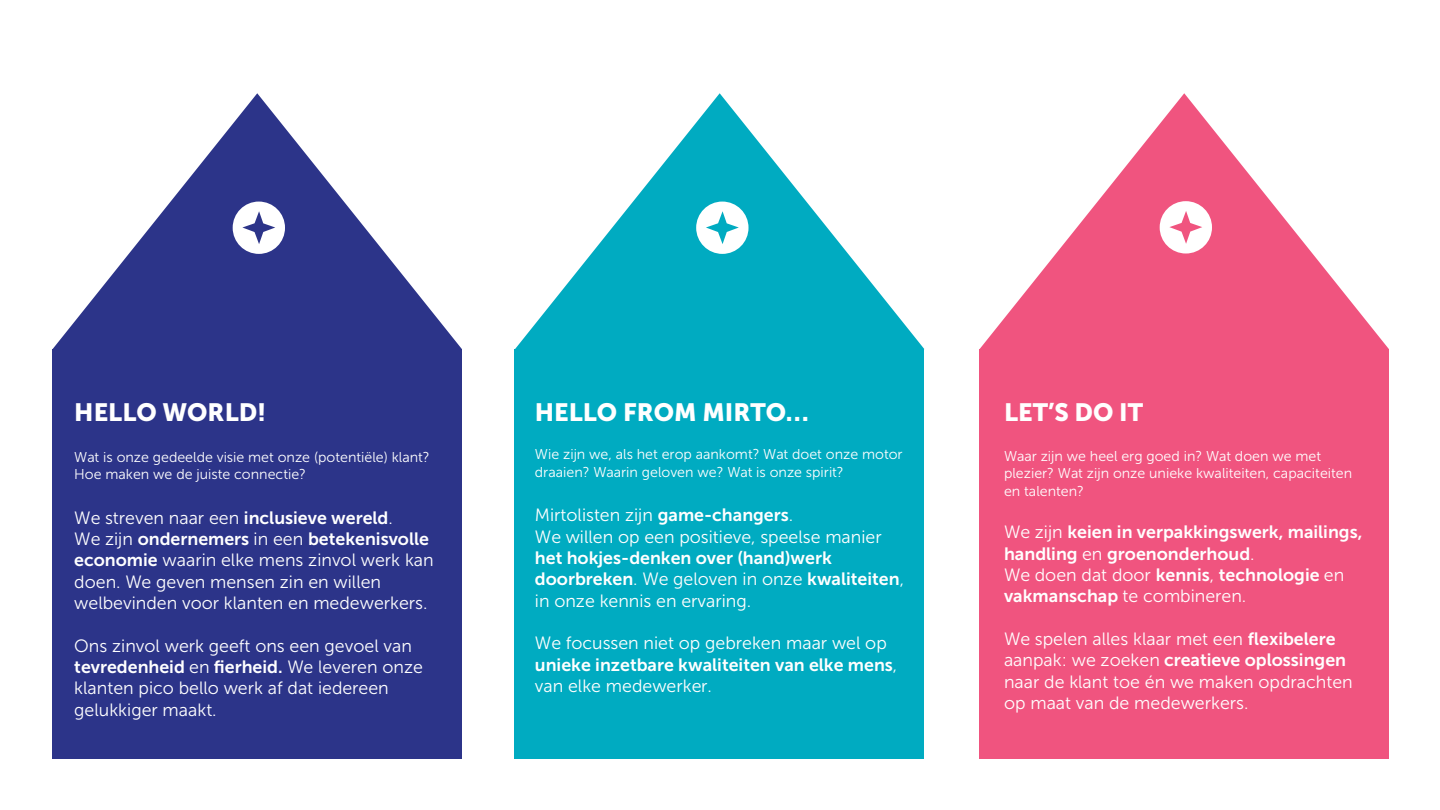
<style>
.page{position:relative;width:1440px;height:810px;background:#fff}
.page>*{position:absolute;margin:0;border:0;box-sizing:border-box;transform-origin:0 0}
.t1{font:24.9px "Museo Sans 900";color:#fff}
.t2{font:17.77px/21.4px "Museo Sans 300";color:#fff}
.t3{font:17.77px/21.4px "Museo Sans 700";color:#fff}
.t4{font:14.25px/17.1px "Museo Sans 300";color:#fff}
.s1{font-family:"Museo Sans 700"}
.s2{font-family:"Museo Sans 300"}
</style>
<div class="page">
<svg style="left:53px;top:93px;width:409px;height:256px"></svg>
<svg style="left:515px;top:93px;width:409px;height:256px"></svg>
<svg style="left:980px;top:93px;width:409px;height:256px"></svg>
<svg style="left:696px;top:202px;width:53px;height:52px"></svg>
<svg style="left:1160px;top:201px;width:52px;height:53px"></svg>
<svg style="left:233px;top:202px;width:52px;height:52px"></svg>
<div style="left:52px;top:349px;width:409px;height:409px;background:#2c3489"></div>
<div style="left:515px;top:349px;width:409px;height:409px;background:#00abc1"></div>
<div style="left:980px;top:349px;width:409px;height:409px;background:#f0547f"></div>
<h1 class="t1" style="left:74px;top:398px;width:194px">HELLO WORLD!</h1>
<p class="t4" style="left:74px;top:448px;width:357px">Wat is onze gedeelde visie met onze (potentiële) klant?<br>Hoe maken we de juiste connectie?</p>
<p class="t2" style="left:74px;top:507px;width:320px">We streven naar een <span class="s1">inclusieve wereld</span>.</p>
<p class="t3" style="left:74px;top:528px;width:356px"><span class="s2">We zijn</span> ondernemers <span class="s2">in een</span> betekenisvolle</p>
<p class="t2" style="left:74px;top:550px;width:361px"><span class="s1">economie</span> waarin elke mens zinvol werk kan doen. We geven mensen zin en willen welbevinden voor klanten en medewerkers.</p>
<p class="t2" style="left:74px;top:635px;width:339px">Ons zinvol werk geeft ons een gevoel van</p>
<p class="t3" style="left:74px;top:656px;width:350px">tevredenheid <span class="s2">en</span> fierheid. <span class="s2">We leveren onze</span></p>
<p class="t2" style="left:74px;top:678px;width:316px">klanten pico bello werk af dat iedereen gelukkiger maakt.</p>
<h1 class="t1" style="left:535px;top:398px;width:275px">HELLO FROM MIRTO…</h1>
<p class="t4" style="left:535px;top:446px;width:369px">Wie zijn we, als het erop aankomt? Wat doet onze motor draaien? Waarin geloven we? Wat is onze spirit?</p>
<p class="t2" style="left:535px;top:505px;width:348px">Mirtolisten zijn <span class="s1">game-changers</span>.<br>We willen op een positieve, speelse manier</p>
<p class="t3" style="left:535px;top:547px;width:371px">het hokjes-denken over (hand)werk doorbreken<span class="s2">. We geloven in onze</span> kwaliteiten<span class="s2">,</span></p>
<p class="t2" style="left:535px;top:590px;width:218px">in onze kennis en ervaring.</p>
<p class="t2" style="left:535px;top:633px;width:353px">We focussen niet op gebreken maar wel op</p>
<p class="t3" style="left:535px;top:654px;width:364px">unieke inzetbare kwaliteiten van elke mens<span class="s2">,</span></p>
<p class="t2" style="left:535px;top:675px;width:179px">van elke medewerker.</p>
<h1 class="t1" style="left:1004px;top:398px;width:141px">LET’S DO IT</h1>
<p class="t4" style="left:1004px;top:448px;width:350px">Waar zijn we heel erg goed in? Wat doen we met plezier? Wat zijn onze unieke kwaliteiten, capaciteiten en talenten?</p>
<p class="t3" style="left:1004px;top:521px;width:360px"><span class="s2">We zijn</span> keien in verpakkingswerk, mailings, handling <span class="s2">en</span> groenonderhoud<span class="s2">.<br>We doen dat door</span> kennis<span class="s2">,</span> technologie <span class="s2">en</span></p>
<p class="t2" style="left:1004px;top:586px;width:244px"><span class="s1">vakmanschap</span> te combineren.</p>
<p class="t2" style="left:1004px;top:628px;width:333px">We spelen alles klaar met een <span class="s1">flexibelere</span></p>
<p class="t3" style="left:1004px;top:649px;width:344px"><span class="s2">aanpak: we zoeken</span> creatieve oplossingen</p>
<p class="t2" style="left:1004px;top:671px;width:350px">naar de klant toe én we maken opdrachten op maat van de medewerkers.</p>
</div>
